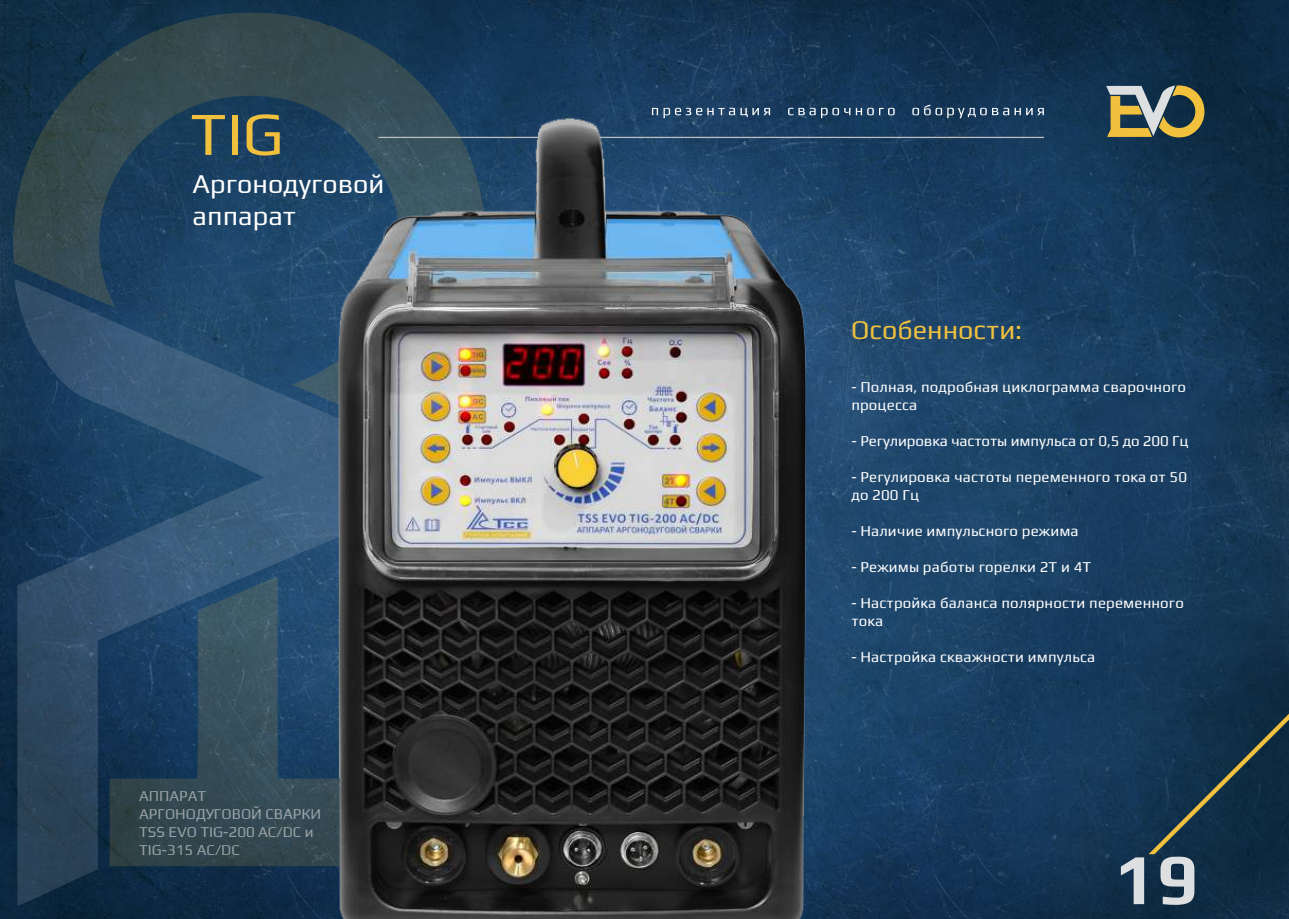
<style>
.page{position:relative;width:1289px;height:919px;background:#fff}
.page>*{position:absolute;margin:0;border:0;box-sizing:border-box;transform-origin:0 0}
.t1{font:700 72px "Play";color:#dddfe0}
.t2{font:61.5px "Play";color:#f1c03d}
.t3{font:27px/32.4px "Play";color:#fff}
.t4{font:27px "Play";color:#f1c03d}
.t5{font:15px/18px "Play";letter-spacing:.01em;color:#fff}
</style>
<div class="page">
<img style="left:0;top:0;width:1288px;height:918px">
<svg style="left:1148px;top:713px;width:140px;height:141px;background:#183447"></svg>
<svg style="left:652px;top:108px;width:118px;height:1px"></svg>
<svg style="left:788px;top:108px;width:27px;height:7px"></svg>
<svg style="left:821px;top:108px;width:52px;height:10px"></svg>
<svg style="left:879px;top:108px;width:15px;height:7px"></svg>
<svg style="left:912px;top:104px;width:108px;height:14px;background:#3c5873"></svg>
<svg style="left:1026px;top:108px;width:17px;height:7px"></svg>
<svg style="left:1106px;top:85px;width:98px;height:53px;background:#807f61"></svg>
<svg style="left:13px;top:13px;width:472px;height:414px;background:#234256"></svg>
<svg style="left:14px;top:278px;width:324px;height:627px;background:#264765"></svg>
<svg style="left:110px;top:489px;width:228px;height:408px;background:#2b4962"></svg>
<hr style="left:378px;top:137px;width:665px;height:1px;background:#bbbdbf">
<img style="left:338px;top:109px;width:467px;height:809px">
<h2 class="t2" style="left:190px;top:91px;width:95px">TIG</h2>
<h3 class="t3" style="left:192px;top:165px;width:193px">Аргонодуговой аппарат</h3>
<p class="t5" style="left:139px;top:785px;width:184px">АППАРАТ<br>АРГОНОДУГОВОЙ СВАРКИ<br>TSS EVO TIG-200 AC/DC и<br>TIG-315 AC/DC</p>
<h3 class="t4" style="left:851px;top:311px;width:172px">Особенности:</h3>
<p class="t5" style="left:851px;top:377px;width:336px">- Полная, подробная циклограмма сварочного процесса</p>
<p class="t5" style="left:851px;top:431px;width:339px">- Регулировка частоты импульса от 0,5 до 200 Гц</p>
<p class="t5" style="left:851px;top:467px;width:337px">- Регулировка частоты переменного тока от 50 до 200 Гц</p>
<p class="t5" style="left:851px;top:521px;width:229px">- Наличие импульсного режима</p>
<p class="t5" style="left:851px;top:557px;width:241px">- Режимы работы горелки 2Т и 4Т</p>
<p class="t5" style="left:851px;top:593px;width:334px">- Настройка баланса полярности переменного тока</p>
<p class="t5" style="left:851px;top:647px;width:245px">- Настройка скважности импульса</p>
<h1 class="t1" style="left:1114px;top:837px;width:85px">19</h1>
</div>
